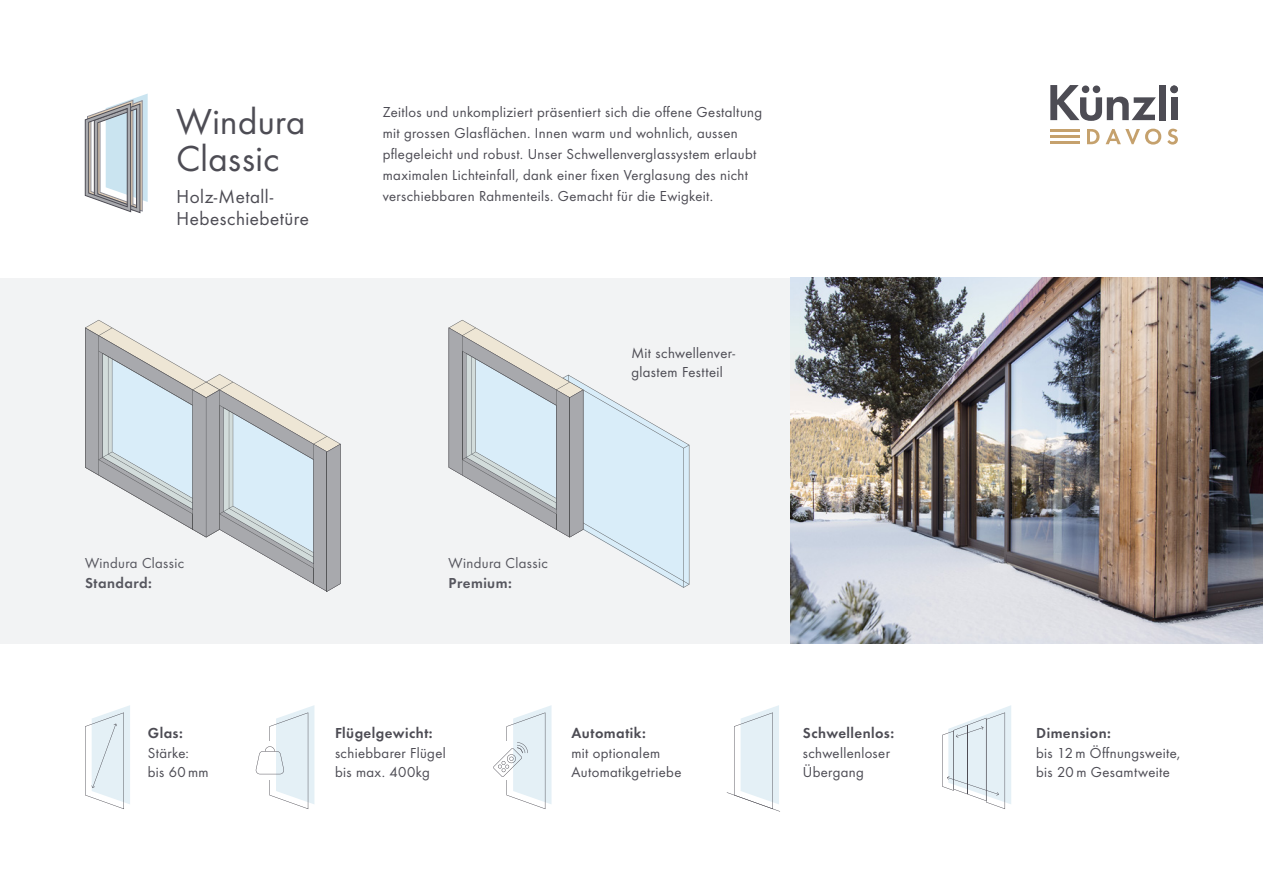
<style>
.page{position:relative;width:1263px;height:893px;background:#fff}
.page>*{position:absolute;margin:0;border:0;box-sizing:border-box;transform-origin:0 0}
.t1{font:37.5px/37.5px "Futura Boo";letter-spacing:.01em;color:#4d4c54}
.t2{font:19.5px/22.5px "Futura Boo";letter-spacing:.025em;color:#4d4c54}
.t3{font:15px/19.5px "Futura Boo";letter-spacing:.025em;color:#4d4c54}
.t4{font:15px "Futura Dem";letter-spacing:.03em;color:#4d4c54}
.t5{font:15px "Futura Boo";letter-spacing:.02em;color:#56565e}
.t6{font:15px "Futura Dem";letter-spacing:.03em;color:#56565e}
</style>
<div class="page">
<div style="left:0;top:278px;width:790px;height:365px;background:#f2f3f4"></div>
<svg style="left:1087px;top:129px;width:12px;height:15px"></svg>
<svg style="left:1105px;top:129px;width:56px;height:16px"></svg>
<svg style="left:1167px;top:129px;width:11px;height:16px"></svg>
<hr style="left:1050px;top:142px;width:29px;height:2px;background:#c5a16d">
<hr style="left:1050px;top:129px;width:29px;height:3px;background:#c5a16d">
<hr style="left:1050px;top:135px;width:29px;height:3px;background:#c5a16d">
<svg style="left:1050px;top:85px;width:106px;height:36px"></svg>
<div style="left:1159px;top:85px;width:7px;height:35px;background:#4d4c54"></div>
<div style="left:1170px;top:86px;width:8px;height:7px;background:#4d4c54;border-radius:50%"></div>
<div style="left:1171px;top:97px;width:6px;height:23px;background:#4d4c54"></div>
<img style="left:790px;top:278px;width:473px;height:365px">
<svg style="left:85px;top:705px;width:45px;height:104px"></svg>
<svg style="left:256px;top:705px;width:58px;height:104px"></svg>
<svg style="left:493px;top:705px;width:58px;height:104px"></svg>
<svg style="left:727px;top:705px;width:53px;height:107px"></svg>
<svg style="left:942px;top:705px;width:69px;height:104px"></svg>
<hr style="left:967px;top:725px;width:1px;height:69px;background:#4d4c54">
<svg style="left:85px;top:94px;width:63px;height:119px"></svg>
<svg style="left:85px;top:320px;width:256px;height:272px"></svg>
<svg style="left:449px;top:320px;width:240px;height:268px"></svg>
<h1 class="t1" style="left:176px;top:102px;width:130px">Windura<br>Classic</h1>
<h2 class="t2" style="left:176px;top:185px;width:134px">Holz-Metall-<br>Hebeschiebetüre</h2>
<p class="t3" style="left:383px;top:102px;width:381px;line-height:21px">Zeitlos und unkompliziert präsentiert sich die offene Gestaltung mit grossen Glasflächen. Innen warm und wohnlich, aussen pflegeleicht und robust. Unser Schwellenverglassystem erlaubt maximalen Lichteinfall, dank einer fixen Verglasung des nicht verschiebbaren Rahmenteils. Gemacht für die Ewigkeit.</p>
<p class="t3" style="left:631px;top:343px;width:105px">Mit schwellenver&shy;glastem Festteil</p>
<p class="t5" style="left:85px;top:554px;width:101px">Windura Classic</p>
<p class="t6" style="left:85px;top:572px;width:68px">Standard:</p>
<p class="t4" style="left:148px;top:723px;width:37px">Glas:</p>
<p class="t3" style="left:148px;top:743px;width:62px">Stärke: bis 60 mm</p>
<p class="t5" style="left:449px;top:554px;width:101px">Windura Classic</p>
<p class="t6" style="left:449px;top:572px;width:65px">Premium:</p>
<p class="t4" style="left:335px;top:723px;width:99px">Flügelgewicht:</p>
<p class="t3" style="left:335px;top:743px;width:112px">schiebbarer Flügel bis max. 400kg</p>
<p class="t4" style="left:571px;top:723px;width:76px">Automatik:</p>
<p class="t3" style="left:571px;top:743px;width:111px">mit optionalem<br>Automatikgetriebe</p>
<p class="t4" style="left:803px;top:723px;width:93px">Schwellenlos:</p>
<p class="t3" style="left:803px;top:743px;width:89px">schwellenloser<br>Übergang</p>
<p class="t4" style="left:1036px;top:723px;width:76px">Dimension:</p>
<p class="t3" style="left:1036px;top:743px;width:146px">bis 12 m Öffnungsweite, bis 20 m Gesamtweite</p>
</div>
